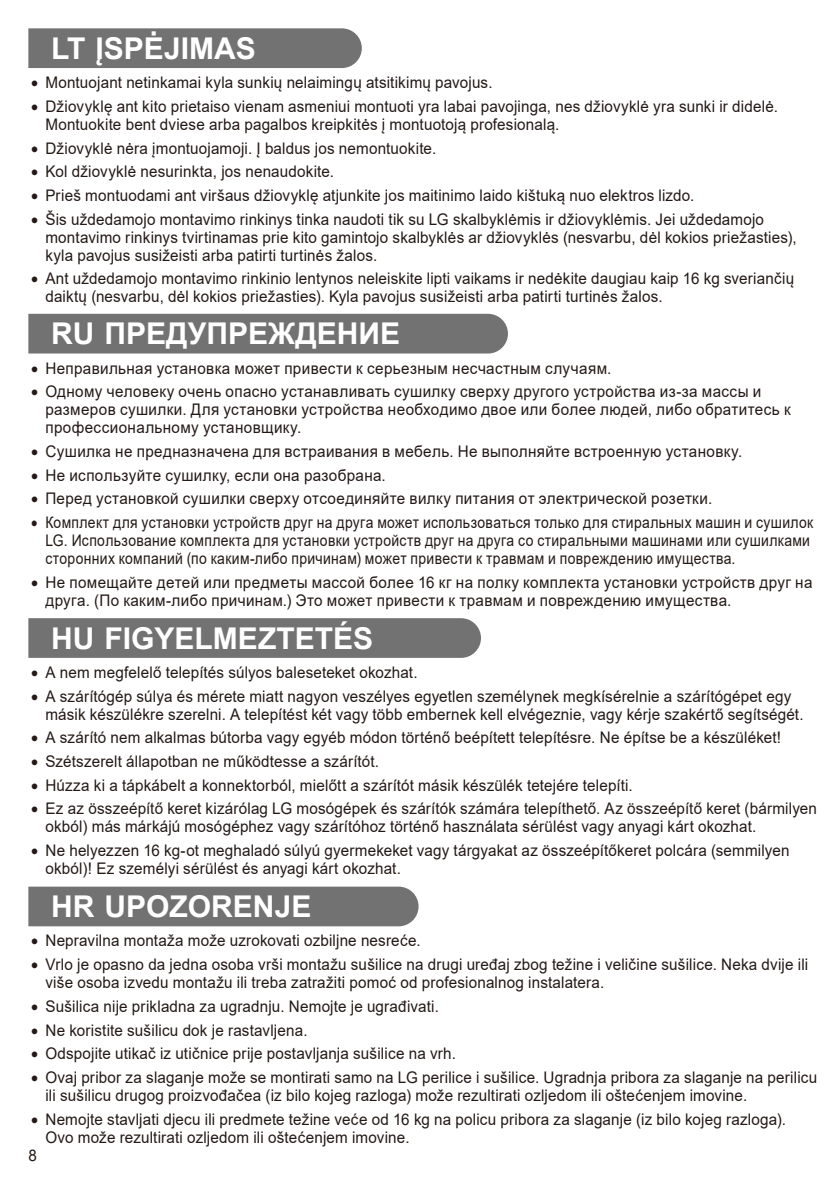
<style>
.page{position:relative;width:840px;height:1191px;background:#fff}
.page>*{position:absolute;margin:0;border:0;box-sizing:border-box;transform-origin:0 0}
._01_Chapter{font:700 30px "Arial";color:#fff}
.t1{font:16px/18px "Arial";letter-spacing:.015em;color:#231916;scale:.95 1}
.t2{font:16px/18px "Arial";letter-spacing:.015em;color:#231916;scale:.87 1}
</style>
<div class="page">
<div style="left:28px;top:28px;width:333px;height:40px;background:#727272"></div>
<div style="left:28px;top:314px;width:479px;height:39px;background:#727272"></div>
<div style="left:28px;top:618px;width:452px;height:40px;background:#727272"></div>
<div style="left:28px;top:886px;width:390px;height:40px;background:#727272"></div>
<p class="_01_Chapter" style="left:51px;top:27px;width:206px">LT ĮSPĖJIMAS</p>
<p class="t1" style="left:31px;top:73px;width:487px">• Montuojant netinkamai kyla sunkių nelaimingų atsitikimų pavojus.</p>
<p class="t1" style="left:45px;top:97px;width:772px;text-indent:-14px">• Džiovyklę ant kito prietaiso vienam asmeniui montuoti yra labai pavojinga, nes džiovyklė yra sunki ir didelė.<br>Montuokite bent dviese arba pagalbos kreipkitės į montuotoją profesionalą.</p>
<p class="t1" style="left:31px;top:139px;width:427px">• Džiovyklė nėra įmontuojamoji. Į baldus jos nemontuokite.</p>
<p class="t1" style="left:31px;top:162px;width:320px">• Kol džiovyklė nesurinkta, jos nenaudokite.</p>
<p class="t1" style="left:31px;top:186px;width:699px">• Prieš montuodami ant viršaus džiovyklę atjunkite jos maitinimo laido kištuką nuo elektros lizdo.</p>
<p class="t1" style="left:45px;top:210px;width:791px;text-indent:-14px">• Šis uždedamojo montavimo rinkinys tinka naudoti tik su LG skalbyklėmis ir džiovyklėmis. Jei uždedamojo montavimo rinkinys tvirtinamas prie kito gamintojo skalbyklės ar džiovyklės (nesvarbu, dėl kokios priežasties), kyla pavojus susižeisti arba patirti turtinės žalos.</p>
<p class="t1" style="left:45px;top:269px;width:789px;text-indent:-14px">• Ant uždedamojo montavimo rinkinio lentynos neleiskite lipti vaikams ir nedėkite daugiau kaip 16 kg sveriančių daiktų (nesvarbu, dėl kokios priežasties). Kyla pavojus susižeisti arba patirti turtinės žalos.</p>
<p class="_01_Chapter" style="left:51px;top:312px;width:350px">RU ПРЕДУПРЕЖДЕНИЕ</p>
<p class="t1" style="left:31px;top:359px;width:612px">• Неправильная установка может привести к серьезным несчастным случаям.</p>
<p class="t1" style="left:45px;top:382px;width:785px;text-indent:-14px">• Одному человеку очень опасно устанавливать сушилку сверху другого устройства из-за массы и размеров сушилки. Для установки устройства необходимо двое или более людей, либо обратитесь к профессиональному установщику.</p>
<p class="t1" style="left:31px;top:442px;width:749px">• Сушилка не предназначена для встраивания в мебель. Не выполняйте встроенную установку.</p>
<p class="t1" style="left:31px;top:466px;width:374px">• Не используйте сушилку, если она разобрана.</p>
<p class="t1" style="left:31px;top:489px;width:718px">• Перед установкой сушилки сверху отсоединяйте вилку питания от электрической розетки.</p>
<p class="t2" style="left:45px;top:513px;width:883px;text-indent:-14px">• Комплект для установки устройств друг на друга может использоваться только для стиральных машин и сушилок<br>LG. Использование комплекта для установки устройств друг на друга со стиральными машинами или сушилками сторонних компаний (по каким-либо причинам) может привести к травмам и повреждению имущества.</p>
<p class="t1" style="left:45px;top:573px;width:808px;text-indent:-14px">• Не помещайте детей или предметы массой более 16 кг на полку комплекта установки устройств друг на друга. (По каким-либо причинам.) Это может привести к травмам и повреждению имущества.</p>
<p class="_01_Chapter" style="left:51px;top:617px;width:323px">HU FIGYELMEZTETÉS</p>
<p class="t1" style="left:31px;top:663px;width:408px">• A nem megfelelő telepítés súlyos baleseteket okozhat.</p>
<p class="t1" style="left:45px;top:687px;width:799px;text-indent:-14px">• A szárítógép súlya és mérete miatt nagyon veszélyes egyetlen személynek megkísérelnie a szárítógépet egy másik készülékre szerelni. A telepítést két vagy több embernek kell elvégeznie, vagy kérje szakértő segítségét.</p>
<p class="t1" style="left:31px;top:728px;width:790px">• A szárító nem alkalmas bútorba vagy egyéb módon történő beépített telepítésre. Ne építse be a készüléket!</p>
<p class="t1" style="left:31px;top:752px;width:367px">• Szétszerelt állapotban ne működtesse a szárítót.</p>
<p class="t1" style="left:31px;top:776px;width:634px">• Húzza ki a tápkábelt a konnektorból, mielőtt a szárítót másik készülék tetejére telepíti.</p>
<p class="t1" style="left:45px;top:799px;width:813px;text-indent:-14px">• Ez az összeépítő keret kizárólag LG mosógépek és szárítók számára telepíthető. Az összeépítő keret (bármilyen okból) más márkájú mosógéphez vagy szárítóhoz történő használata sérülést vagy anyagi kárt okozhat.</p>
<p class="t1" style="left:45px;top:841px;width:784px;text-indent:-14px">• Ne helyezzen 16 kg-ot meghaladó súlyú gyermekeket vagy tárgyakat az összeépítőkeret polcára (semmilyen okból)! Ez személyi sérülést és anyagi kárt okozhat.</p>
<p class="_01_Chapter" style="left:51px;top:885px;width:262px">HR UPOZORENJE</p>
<p class="t1" style="left:31px;top:931px;width:411px">• Nepravilna montaža može uzrokovati ozbiljne nesreće.</p>
<p class="t1" style="left:45px;top:955px;width:804px;text-indent:-14px">• Vrlo je opasno da jedna osoba vrši montažu sušilice na drugi uređaj zbog težine i veličine sušilice. Neka dvije ili više osoba izvedu montažu ili treba zatražiti pomoć od profesionalnog instalatera.</p>
<p class="t1" style="left:31px;top:997px;width:430px">• Sušilica nije prikladna za ugradnju. Nemojte je ugrađivati.</p>
<p class="t1" style="left:31px;top:1020px;width:292px">• Ne koristite sušilicu dok je rastavljena.</p>
<p class="t1" style="left:31px;top:1044px;width:448px">• Odspojite utikač iz utičnice prije postavljanja sušilice na vrh.</p>
<p class="t1" style="left:45px;top:1068px;width:813px;text-indent:-14px">• Ovaj pribor za slaganje može se montirati samo na LG perilice i sušilice. Ugradnja pribora za slaganje na perilicu ili sušilicu drugog proizvođačea (iz bilo kojeg razloga) može rezultirati ozljedom ili oštećenjem imovine.</p>
<p class="t1" style="left:45px;top:1109px;width:780px;text-indent:-14px">• Nemojte stavljati djecu ili predmete težine veće od 16 kg na policu pribora za slaganje (iz bilo kojeg razloga).<br>Ovo može rezultirati ozljedom ili oštećenjem imovine.</p>
<p class="t1" style="left:28px;top:1146px;width:10px">8</p>
</div>
